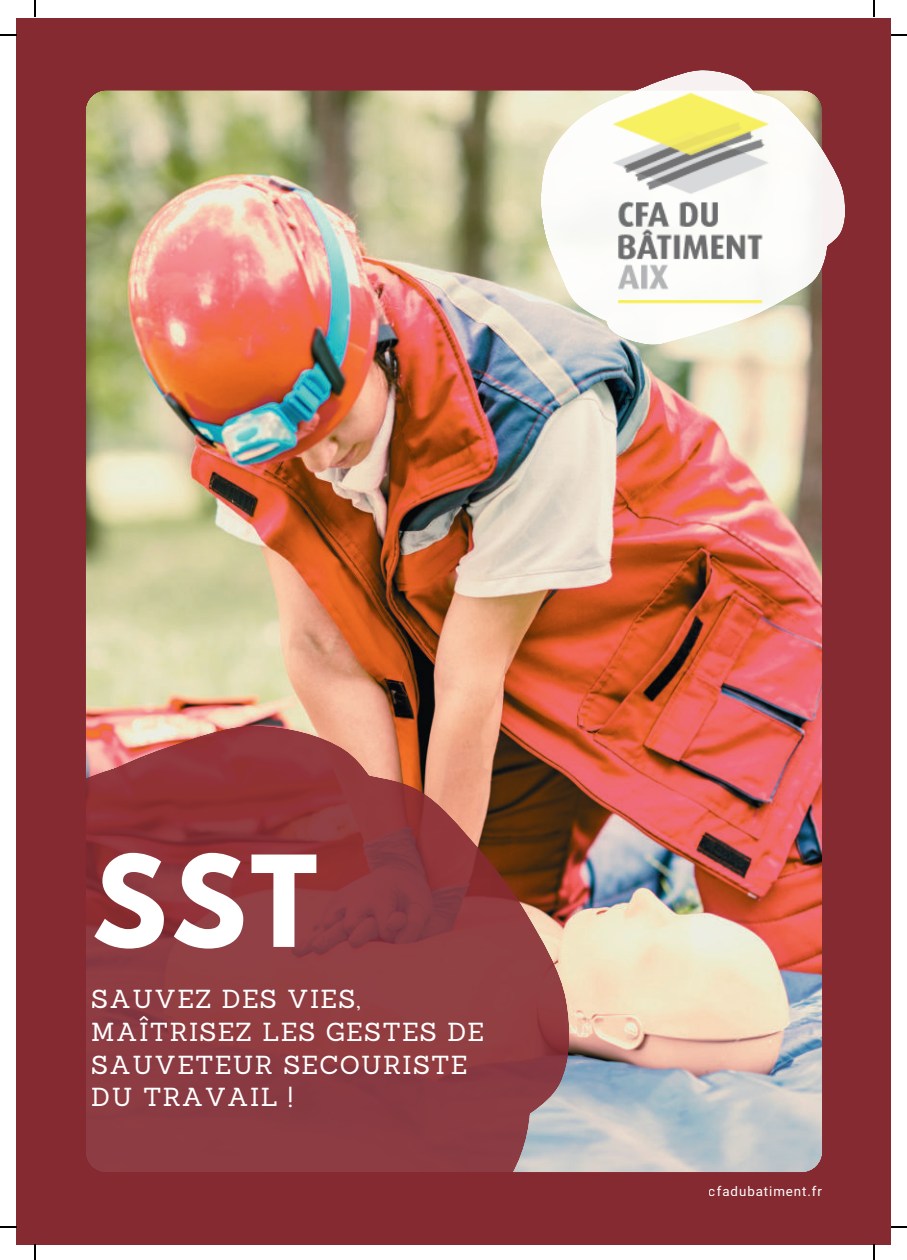
<style>
.page{position:relative;width:907px;height:1260px;background:#fff}
.page>*{position:absolute;margin:0;border:0;box-sizing:border-box;transform-origin:0 0}
.t1{font:700 112px "League Spartan";color:#fff}
.t2{font:25.4px/32.6px "Sanchez";letter-spacing:.05em;color:#fff}
.t3{font:13.4px "Roboto";letter-spacing:.07em;color:#fff}
</style>
<div class="page">
<div style="left:17px;top:18px;width:873px;height:1226px;background:#862a32"></div>
<img style="left:85px;top:90px;width:737px;height:1082px;border-radius:21px">
<svg style="left:585px;top:77px;width:260px;height:252px;fill:#f8f8f6"></svg>
<img style="left:613px;top:94px;width:156px;height:209px">
<svg style="left:16px;top:740px;width:555px;height:504px;fill:#8c3940"></svg>
<svg style="left:35px;top:0;width:1px;height:16px"></svg>
<svg style="left:0;top:34px;width:17px;height:2px"></svg>
<svg style="left:873px;top:0;width:2px;height:16px"></svg>
<svg style="left:891px;top:34px;width:16px;height:2px"></svg>
<svg style="left:35px;top:1244px;width:1px;height:15px"></svg>
<svg style="left:0;top:1226px;width:17px;height:1px"></svg>
<svg style="left:873px;top:1244px;width:2px;height:15px"></svg>
<svg style="left:891px;top:1226px;width:16px;height:1px"></svg>
<h1 class="t1" style="left:92px;top:813px;width:227px">SST</h1>
<p class="t2" style="left:92px;top:982px;width:393px">SAUVEZ DES VIES,<br>MAÎTRISEZ LES GESTES DE<br>SAUVETEUR SECOURISTE<br>DU TRAVAIL !</p>
<p class="t3" style="left:709px;top:1181px;width:114px">cfadubatiment.fr</p>
</div>
